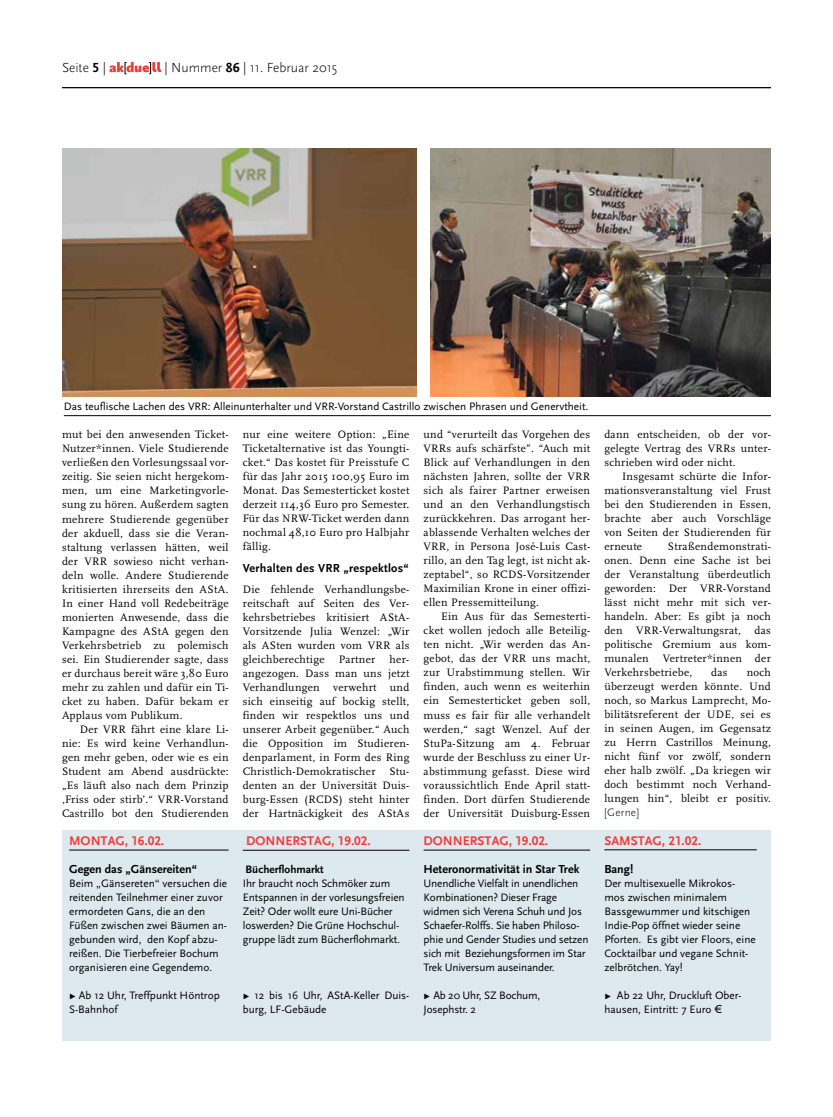
<style>
.page{position:relative;width:833px;height:1117px;background:#fff}
.page>*{position:absolute;margin:0;border:0;box-sizing:border-box;transform-origin:0 0}
.t1{font:300 13.75px "Scala Sans";color:#000}
.t2{font:700 13.12px "Scala Sans Caps";color:#f13d37}
.t3{font:700 12.12px "Scala Sans";color:#000}
.t4{font:700 12.12px "Scala Sans";letter-spacing:.025em;color:#000}
.t5{font:11.25px/14px "Scala";letter-spacing:.025em;color:#000;text-align:justify}
.t6{font:11.25px/14px "Scala Sans";color:#000}
.t7{font:700 11.25px "Scala Sans";color:#000}
.t8{font:300 11.25px "Scala Sans";letter-spacing:.025em;color:#000}
.s1{font-family:"Scala Sans Caps";font-weight:700}
</style>
<div class="page">
<hr style="left:62px;top:87px;width:709px;height:1px;background:#000">
<svg style="left:109px;top:62px;width:52px;height:12px"></svg>
<div style="left:62px;top:830px;width:709px;height:210px;background:#dde9ef"></div>
<hr style="left:604px;top:849px;width:152px;height:1px;background:#000">
<hr style="left:423px;top:849px;width:167px;height:1px;background:#000">
<hr style="left:243px;top:849px;width:166px;height:1px;background:#000">
<hr style="left:69px;top:849px;width:160px;height:1px;background:#000">
<img style="left:62px;top:149px;width:354px;height:247px">
<hr style="left:64px;top:415px;width:707px;height:1px;background:#000">
<img style="left:430px;top:149px;width:341px;height:247px">
<p class="t1" style="left:62px;top:60px;width:45px">Seite <span class="s1">5</span> |</p>
<p class="t1" style="left:165px;top:60px;width:174px">| Nummer <span class="s1">86</span> | 11. Februar 2015</p>
<p class="t6" style="left:64px;top:400px;width:526px">Das teuflische Lachen des VRR: Alleinunterhalter und VRR-Vorstand Castrillo zwischen Phrasen und Genervtheit.</p>
<p class="t5" style="left:62px;top:428px;width:168px">mut bei den anwesenden Ticket-Nutzer*innen. Viele Studierende verließen den Vorlesungssaal vor&shy;zeitig. Sie seien nicht hergekom&shy;men, um eine Marketingvorle&shy;sung zu hören. Außerdem sagten mehrere Studierende gegenüber der akduell, dass sie die Veran&shy;staltung verlassen hätten, weil der VRR sowieso nicht verhan&shy;deln wolle. Andere Studierende kritisierten ihrerseits den AStA.<br>In einer Hand voll Redebeiträge monierten Anwesende, dass die Kampagne des AStA gegen den Verkehrsbetrieb zu polemisch sei. Ein Studierender sagte, dass er durchaus bereit wäre 3,80 Euro mehr zu zahlen und dafür ein Ti&shy;cket zu haben. Dafür bekam er Applaus vom Publikum.</p>
<p class="t5" style="left:62px;top:722px;width:168px;text-indent:18px">Der VRR fährt eine klare Li&shy;nie: Es wird keine Verhandlun&shy;gen mehr geben, oder wie es ein Student am Abend ausdrückte: „Es läuft also nach dem Prinzip ‚Friss oder stirb’.“ VRR-Vorstand Castrillo bot den Studierenden</p>
<p class="t2" style="left:69px;top:833px;width:97px">M ONTAG, 16.02.</p>
<p class="t3" style="left:69px;top:862px;width:129px">Gegen das „Gänsereiten“</p>
<p class="t6" style="left:69px;top:876px;width:159px">Beim „Gänsereten“ versuchen die reitenden Teilnehmer einer zuvor ermordeten Gans, die an den<br>Füßen zwischen zwei Bäumen an&shy;gebunden wird, den Kopf abzu&shy;reißen. Die Tierbefreier Bochum organisieren eine Gegendemo.</p>
<p class="t6" style="left:69px;top:988px;width:152px">Ω Ab 12 Uhr, Treffpunkt Höntrop<br>S-Bahnhof</p>
<p class="t5" style="left:243px;top:428px;width:168px">nur eine weitere Option: „Eine Ticketalternative ist das Youngti&shy;cket.“ Das kostet für Preisstufe C für das Jahr 2015 100,95 Euro im Monat. Das Semesterticket kostet derzeit 114,36 Euro pro Semester.<br>Für das NRW-Ticket werden dann nochmal 48,10 Euro pro Halbjahr fällig.</p>
<p class="t4" style="left:243px;top:561px;width:167px">Verhalten des VRR „respektlos“</p>
<p class="t5" style="left:243px;top:582px;width:168px">Die fehlende Verhandlungsbe&shy;reitschaft auf Seiten des Ver&shy;kehrsbetriebes kritisiert AStA-Vorsitzende Julia Wenzel: „Wir als ASten wurden vom VRR als gleichberechtige</p>
<p class="t5" style="left:243px;top:652px;width:168px;text-indent:147px">her&shy;angezogen. Dass man uns jetzt Verhandlungen verwehrt und sich einseitig auf bockig stellt, finden wir respektlos uns und unserer Arbeit gegenüber.“ Auch die Opposition im Studieren&shy;denparlament, in Form des Ring Christlich-Demokratischer Stu&shy;denten an der Universität Duis&shy;burg-Essen (RCDS) steht hinter der Hartnäckigkeit des AStAs</p>
<p class="t5" style="left:339px;top:652px;width:38px">Partner</p>
<p class="t2" style="left:246px;top:833px;width:126px">DONNERSTAG, 19.02.</p>
<p class="t7" style="left:246px;top:862px;width:80px">Bücherflohmarkt</p>
<p class="t6" style="left:243px;top:876px;width:163px">Ihr braucht noch Schmöker zum Entspannen in der vorlesungsfreien Zeit? Oder wollt eure Uni-Bücher loswerden? Die Grüne Hochschul&shy;gruppe lädt zum Bücherflohmarkt.</p>
<p class="t6" style="left:243px;top:988px;width:168px">Ω 12 bis 16 Uhr, AStA-Keller Duis&shy;burg, LF-Gebäude</p>
<p class="t5" style="left:423px;top:428px;width:168px">und “verurteilt das Vorgehen des VRRs aufs schärfste”. “Auch mit Blick auf Verhandlungen in den nächsten Jahren, sollte der VRR sich als fairer Partner erweisen und an den Verhandlungstisch zurückkehren. Das arrogant her&shy;ablassende Verhalten welches der VRR, in Persona José-Luis Cast&shy;rillo, an den Tag legt, ist nicht ak&shy;zeptabel“, so RCDS-Vorsitzender Maximilian Krone in einer offizi&shy;ellen Pressemitteilung.</p>
<p class="t5" style="left:423px;top:610px;width:168px;text-indent:18px">Ein Aus für das Semesterti&shy;cket wollen jedoch alle Beteilig&shy;ten nicht. „Wir werden das An&shy;gebot, das der VRR uns macht, zur Urabstimmung stellen. Wir finden, auch wenn es weiterhin ein Semesterticket geben soll, muss es fair für alle verhandelt werden,“ sagt Wenzel. Auf der StuPa-Sitzung am 4. Februar wurde der Beschluss zu einer Ur&shy;abstimmung gefasst. Diese wird voraussichtlich Ende April statt&shy;finden. Dort dürfen Studierende der Universität Duisburg-Essen</p>
<p class="t2" style="left:423px;top:833px;width:126px">DONNERSTAG, 19.02.</p>
<p class="t3" style="left:423px;top:862px;width:157px">Heteronormativität in Star Trek</p>
<p class="t6" style="left:423px;top:876px;width:166px">Unendliche Vielfalt in unendlichen Kombinationen? Dieser Frage widmen sich Verena Schuh und Jos Schaefer-Rolffs. Sie haben Philoso&shy;phie und Gender Studies und setzen sich mit Beziehungsformen im Star Trek Universum auseinander.</p>
<p class="t6" style="left:423px;top:988px;width:118px">Ω Ab 20 Uhr, SZ Bochum,<br>Josephstr. 2</p>
<p class="t5" style="left:604px;top:427px;width:168px">dann entscheiden, ob der vor&shy;gelegte Vertrag des VRRs unter&shy;schrieben wird oder nicht.</p>
<p class="t5" style="left:604px;top:469px;width:168px;text-indent:18px">Insgesamt schürte die Infor&shy;mationsveranstaltung viel Frust bei den Studierenden in Essen, brachte aber auch Vorschläge von Seiten der Studierenden für erneute</p>
<p class="t5" style="left:604px;top:539px;width:168px;text-indent:63px">Straßendemonstrati&shy;onen. Denn eine Sache ist bei der Veranstaltung überdeutlich geworden: Der VRR-Vorstand lässt nicht mehr mit sich ver&shy;handeln. Aber: Es gibt ja noch den VRR-Verwaltungsrat, das politische Gremium aus kom&shy;munalen Vertreter*innen der Verkehrsbetriebe,</p>
<p class="t5" style="left:604px;top:665px;width:168px;text-indent:142px">noch überzeugt werden könnte. Und noch, so Markus Lamprecht, Mo&shy;bilitätsreferent der UDE, sei es in seinen Augen, im Gegensatz zu Herrn Castrillos Meinung, nicht fünf vor zwölf, sondern eher halb zwölf. „Da kriegen wir doch bestimmt noch Verhand&shy;lungen hin“, bleibt er positiv.</p>
<p class="t8" style="left:604px;top:806px;width:36px">[Gerne]</p>
<p class="t5" style="left:711px;top:665px;width:18px">das</p>
<p class="t2" style="left:604px;top:833px;width:98px">SAMSTAG, 21.02.</p>
<p class="t3" style="left:604px;top:862px;width:30px">Bang!</p>
<p class="t6" style="left:604px;top:876px;width:153px">Der multisexuelle Mikrokos&shy;mos zwischen minimalem<br>Bassgewummer und kitschigen<br>Indie-Pop öffnet wieder seine<br>Pforten. Es gibt vier Floors, eine<br>Cocktailbar und vegane Schnit&shy;zelbrötchen. Yay!</p>
<p class="t6" style="left:604px;top:988px;width:139px">Ω Ab 22 Uhr, Druckluft Ober&shy;hausen, Eintritt: 7 Euro €</p>
</div>
